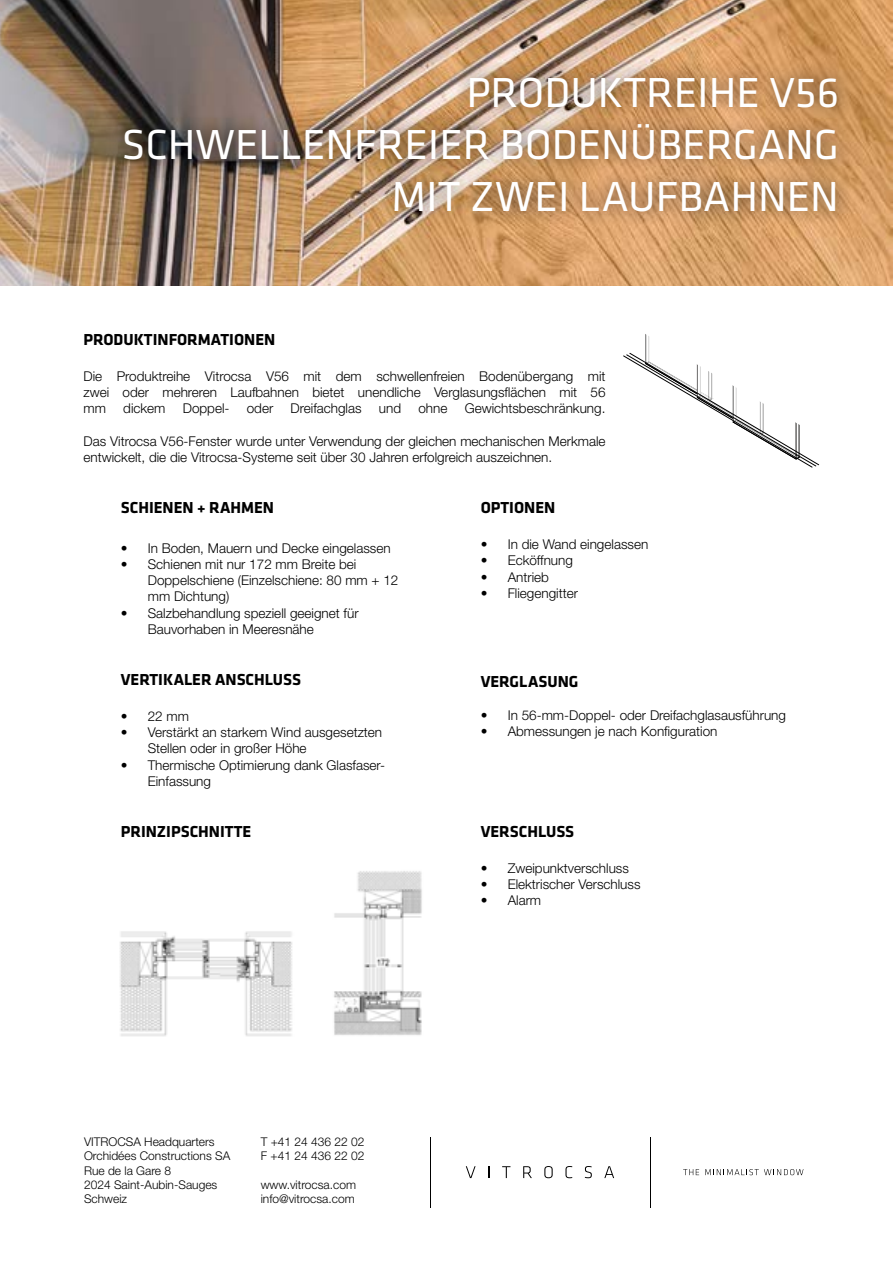
<style>
.page{position:relative;width:893px;height:1263px;background:#fff}
.page>*{position:absolute;margin:0;border:0;box-sizing:border-box;transform-origin:0 0}
.t1{font:43.5px/52.2px "Klavika";color:#fff;text-align:right}
.t2{font:700 16.5px "Klavika";color:#000}
.t3{font:300 13.5px/16.2px "Helvetica Neue LT Std";color:#000}
.t4{font:300 12px/14.4px "Helvetica Neue LT Std";color:#000}
</style>
<div class="page">
<svg style="left:754px;top:435px;width:65px;height:33px"></svg>
<svg style="left:599px;top:285px;width:275px;height:150px"></svg>
<img style="left:0;top:0;width:893px;height:285px">
<svg style="left:466px;top:1166px;width:10px;height:12px"></svg>
<svg style="left:488px;top:1166px;width:1px;height:12px"></svg>
<svg style="left:502px;top:1166px;width:8px;height:12px"></svg>
<svg style="left:523px;top:1166px;width:9px;height:12px"></svg>
<svg style="left:544px;top:1166px;width:9px;height:12px"></svg>
<svg style="left:565px;top:1166px;width:7px;height:12px"></svg>
<svg style="left:585px;top:1166px;width:7px;height:12px"></svg>
<svg style="left:604px;top:1166px;width:10px;height:12px"></svg>
<hr style="left:430px;top:1137px;width:1px;height:70px;background:#000">
<hr style="left:650px;top:1137px;width:1px;height:70px;background:#000">
<svg style="left:683px;top:1169px;width:16px;height:6px"></svg>
<svg style="left:705px;top:1169px;width:98px;height:6px"></svg>
<img style="left:120px;top:871px;width:302px;height:165px">
<div style="left:108px;top:60px;width:746px;height:168px;background:#000;opacity:.63"></div>
<h1 class="t1" style="left:122px;top:67px;width:719px">PRODUKTREIHE V56<br>SCHWELLENFREIER BODENÜBERGANG<br>MIT ZWEI LAUFBAHNEN</h1>
<p class="t2" style="left:83px;top:328px;width:193px">PRODUKTINFORMATIONEN</p>
<p class="t3" style="left:83px;top:368px;width:523px;text-align:justify">Die Produktreihe Vitrocsa V56 mit dem schwellenfreien Bodenübergang mit zwei oder mehreren Laufbahnen bietet unendliche Verglasungsflächen mit 56 mm</p>
<p class="t3" style="left:123px;top:400px;width:44px">dickem</p>
<p class="t3" style="left:183px;top:400px;width:48px">Doppel-</p>
<p class="t3" style="left:247px;top:400px;width:28px">oder</p>
<p class="t3" style="left:291px;top:400px;width:73px">Dreifachglas</p>
<p class="t3" style="left:379px;top:400px;width:24px">und</p>
<p class="t3" style="left:418px;top:400px;width:31px">ohne</p>
<p class="t3" style="left:465px;top:400px;width:142px">Gewichtsbeschränkung.</p>
<p class="t3" style="left:83px;top:433px;width:523px">Das Vitrocsa V56-Fenster wurde unter Verwendung der gleichen mechanischen Merkmale entwickelt, die die Vitrocsa-Systeme seit über 30 Jahren erfolgreich auszeichnen.</p>
<p class="t2" style="left:121px;top:496px;width:155px">SCHIENEN + RAHMEN</p>
<p class="t3" style="left:121px;top:540px;width:271px">• In Boden, Mauern und Decke eingelassen</p>
<p class="t3" style="left:148px;top:556px;width:252px;text-indent:-27px">• Schienen mit nur 172 mm Breite bei<br>Doppelschiene (Einzelschiene: 80 mm + 12 mm Dichtung)</p>
<p class="t3" style="left:148px;top:604px;width:212px;text-indent:-27px">• Salzbehandlung speziell geeignet für<br>Bauvorhaben in Meeresnähe</p>
<p class="t2" style="left:121px;top:667px;width:182px">VERTIKALER ANSCHLUSS</p>
<p class="t3" style="left:121px;top:708px;width:70px">• 22 mm</p>
<p class="t3" style="left:148px;top:724px;width:236px;text-indent:-27px">• Verstärkt an starkem Wind ausgesetzten<br>Stellen oder in großer Höhe</p>
<p class="t3" style="left:148px;top:756px;width:239px;text-indent:-27px">• Thermische Optimierung dank Glasfaser-<br>Einfassung</p>
<p class="t2" style="left:121px;top:819px;width:132px">PRINZIPSCHNITTE</p>
<p class="t2" style="left:481px;top:496px;width:76px">OPTIONEN</p>
<p class="t3" style="left:481px;top:536px;width:169px">• In die Wand eingelassen</p>
<p class="t3" style="left:481px;top:552px;width:94px">• Ecköffnung</p>
<p class="t3" style="left:481px;top:568px;width:70px">• Antrieb</p>
<p class="t3" style="left:481px;top:585px;width:99px">• Fliegengitter</p>
<p class="t2" style="left:481px;top:670px;width:99px">VERGLASUNG</p>
<p class="t3" style="left:481px;top:706px;width:307px">• In 56-mm-Doppel- oder Dreifachglasausführung</p>
<p class="t3" style="left:481px;top:722px;width:238px">• Abmessungen je nach Konfiguration</p>
<p class="t2" style="left:481px;top:819px;width:95px">VERSCHLUSS</p>
<p class="t3" style="left:481px;top:860px;width:150px">• Zweipunktverschluss</p>
<p class="t3" style="left:481px;top:876px;width:161px">• Elektrischer Verschluss</p>
<p class="t3" style="left:481px;top:892px;width:62px">• Alarm</p>
<p class="t4" style="left:84px;top:1134px;width:148px">VITROCSA Headquarters<br>Orchidées Constructions SA<br>Rue de la Gare 8<br>2024 Saint-Aubin-Sauges<br>Schweiz</p>
<p class="t4" style="left:261px;top:1134px;width:105px">T +41 24 436 22 02<br>F +41 24 436 22 02</p>
<p class="t4" style="left:261px;top:1177px;width:97px">www.vitrocsa.com info@vitrocsa.com</p>
</div>
